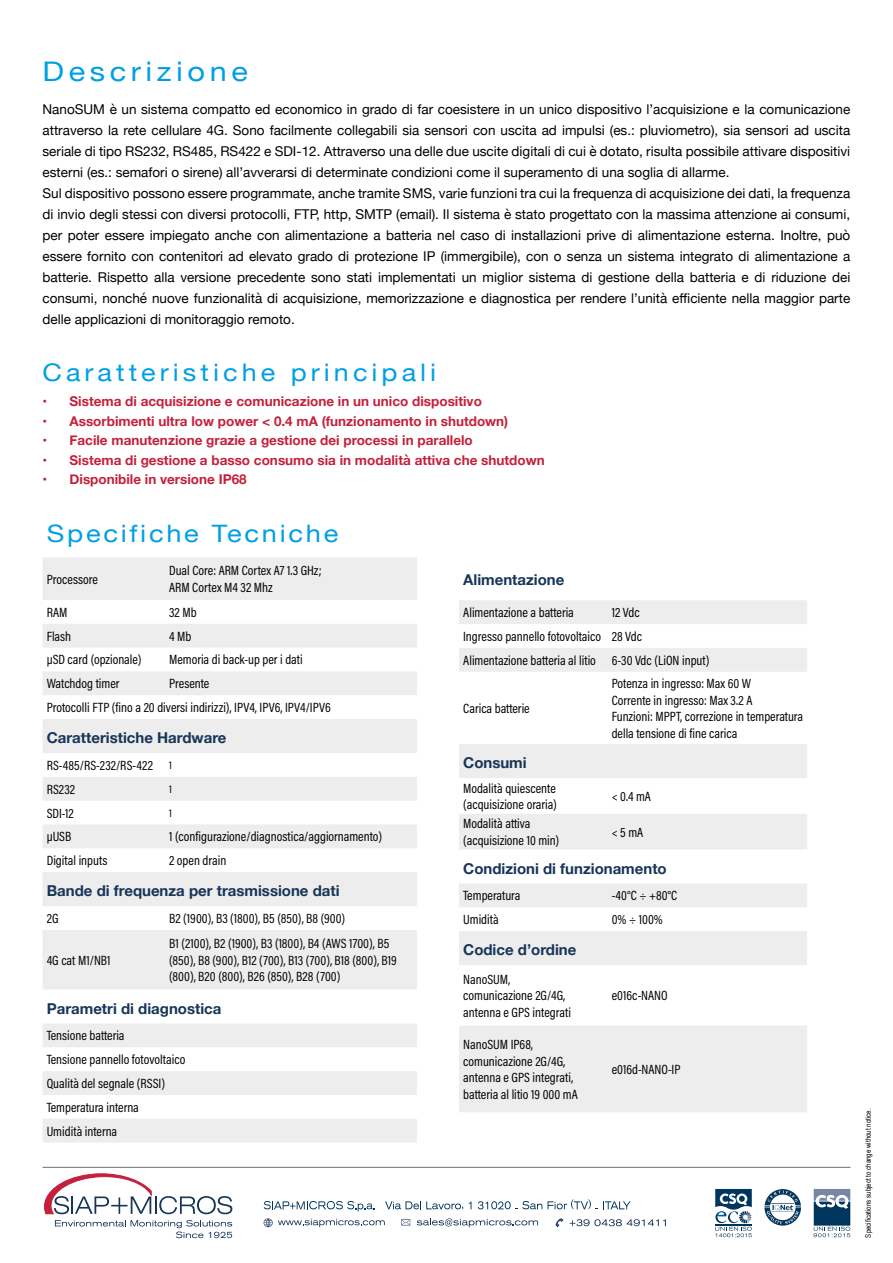
<style>
.page{position:relative;width:893px;height:1263px;background:#fff}
.page>*{position:absolute;margin:0;border:0;box-sizing:border-box;transform-origin:0 0}
.t1{font:24.3px "Helvetica Neue";letter-spacing:.15em;color:#009fe3;scale:1.11 1}
.t2{font:24px "Helvetica Neue";letter-spacing:.1em;color:#009fe3;scale:1.13 1}
.t3{font:700 15px "Helvetica Neue";color:#173558}
.t4{font:13.5px/21px "Helvetica Neue";color:#000}
.t5{font:13.5px/16.5px "Acumin Pro Cond";color:#000}
.t6{font:700 13.5px "Helvetica Neue";color:#c4213b}
.t7{font:11.25px "Acumin Pro Cond";color:#000}
.t8{font:7.5px "Arial Narrow";color:#000}
.s1{font-size:11.25px}
</style>
<div class="page">
<svg style="left:715px;top:1189px;width:37px;height:48px"></svg>
<svg style="left:813px;top:1189px;width:37px;height:48px"></svg>
<svg style="left:764px;top:1189px;width:37px;height:36px"></svg>
<svg style="left:385px;top:1201px;width:78px;height:8px"></svg>
<svg style="left:264px;top:1201px;width:111px;height:10px"></svg>
<svg style="left:478px;top:1201px;width:64px;height:8px"></svg>
<svg style="left:548px;top:1199px;width:83px;height:10px"></svg>
<svg style="left:264px;top:1218px;width:121px;height:9px"></svg>
<svg style="left:570px;top:1219px;width:96px;height:7px"></svg>
<svg style="left:556px;top:1218px;width:7px;height:9px"></svg>
<svg style="left:401px;top:1219px;width:9px;height:6px"></svg>
<svg style="left:417px;top:1218px;width:121px;height:9px"></svg>
<svg style="left:44px;top:1174px;width:188px;height:40px"></svg>
<svg style="left:55px;top:1220px;width:177px;height:18px"></svg>
<hr style="left:43px;top:1167px;width:807px;height:1px;background:#706f6f">
<svg style="left:43px;top:557px;width:374px;height:585px;fill:#ededed"></svg>
<svg style="left:459px;top:600px;width:348px;height:512px;fill:#ededed"></svg>
<p class="t4" style="left:43px;top:99px;width:809px">NanoSUM è un sistema compatto ed economico in grado di far coesistere in un unico dispositivo l’acquisizione e la comunicazione attraverso la rete cellulare 4G. Sono facilmente collegabili sia sensori con uscita ad impulsi (es.: pluviometro), sia sensori ad uscita seriale di tipo RS232, RS485, RS422 e SDI-12. Attraverso una delle due uscite digitali di cui è dotato, risulta possibile attivare dispositivi esterni (es.: semafori o sirene) all’avverarsi di determinate condizioni come il superamento di una soglia di allarme.<br>Sul dispositivo possono essere programmate, anche tramite SMS, varie funzioni tra cui la frequenza di acquisizione dei dati, la frequenza di invio degli stessi con diversi protocolli, FTP, http, SMTP (email). Il sistema è stato progettato con la massima attenzione ai consumi, per poter essere impiegato anche con alimentazione a batteria nel caso di installazioni prive di alimentazione esterna. Inoltre, può essere fornito con contenitori ad elevato grado di protezione IP (immergibile), con o senza un sistema integrato di alimentazione a batterie. Rispetto alla versione precedente sono stati implementati un miglior sistema di gestione della batteria e di riduzione dei consumi, nonché nuove funzionalità di acquisizione, memorizzazione e diagnostica per rendere l’unità efficiente nella maggior parte delle applicazioni di monitoraggio remoto.</p>
<h1 class="t1" style="left:43px;top:354px;width:356px">Caratteristiche principali</h1>
<p class="t6" style="left:43px;top:391px;width:441px">• Sistema di acquisizione e comunicazione in un unico dispositivo</p>
<p class="t6" style="left:43px;top:410px;width:467px">• Assorbimenti ultra low power &lt; 0.4 mA (funzionamento in shutdown)</p>
<p class="t6" style="left:43px;top:430px;width:432px">• Facile manutenzione grazie a gestione dei processi in parallelo</p>
<p class="t6" style="left:43px;top:449px;width:504px">• Sistema di gestione a basso consumo sia in modalità attiva che shutdown</p>
<p class="t6" style="left:43px;top:469px;width:206px">• Disponibile in versione IP68</p>
<h2 class="t2" style="left:47px;top:516px;width:260px">Specifiche Tecniche</h2>
<p class="t5" style="left:47px;top:570px;width:53px">Processore</p>
<p class="t5" style="left:169px;top:562px;width:154px">Dual Core: ARM Cortex A7 1.3 GHz;<br>ARM Cortex M4 32 Mhz</p>
<p class="t5" style="left:47px;top:604px;width:22px">RAM</p>
<p class="t5" style="left:169px;top:604px;width:29px">32 Mb</p>
<p class="t5" style="left:47px;top:627px;width:26px">Flash</p>
<p class="t5" style="left:169px;top:627px;width:24px">4 Mb</p>
<p class="t5" style="left:47px;top:651px;width:96px">µSD card (opzionale)</p>
<p class="t5" style="left:169px;top:651px;width:135px">Memoria di back-up per i dati</p>
<p class="t5" style="left:47px;top:675px;width:74px">Watchdog timer</p>
<p class="t3" style="left:463px;top:568px;width:103px">Alimentazione</p>
<p class="t5" style="left:463px;top:604px;width:112px">Alimentazione a batteria</p>
<p class="t5" style="left:463px;top:600px;width:248px;line-height:23.9px;text-indent:148px">12 Vdc<br>Ingresso pannello fotovoltaico 28 Vdc<br>Alimentazione batteria al litio 6-30 Vdc (LiON input)</p>
<p class="t5" style="left:463px;top:700px;width:68px">Carica batterie</p>
<p class="t5" style="left:612px;top:675px;width:193px">Potenza in ingresso: Max 60 W<br>Corrente in ingresso: Max 3.2 A<br>Funzioni: MPPT, correzione in temperatura della tensione di fine carica</p>
<p class="t5" style="left:47px;top:671px;width:286px;line-height:23.9px;text-align:center">Presente<br>Protocolli FTP (fino a 20 diversi indirizzi), IPV4, IPV6, IPV4/IPV6</p>
<p class="t3" style="left:47px;top:726px;width:181px">Caratteristiche Hardware</p>
<p class="t5" style="left:47px;top:753px;width:127px;line-height:23.9px">RS-485/RS-232/RS-422 <span class="s1">1<br></span>RS232</p>
<p class="t3" style="left:463px;top:751px;width:65px">Consumi</p>
<p class="t5" style="left:463px;top:779px;width:95px">Modalità quiescente (acquisizione oraria)</p>
<p class="t5" style="left:612px;top:788px;width:41px">&lt; 0.4 mA</p>
<p class="t5" style="left:463px;top:815px;width:98px">Modalità attiva (acquisizione 10 min)</p>
<p class="t5" style="left:612px;top:823px;width:33px">&lt; 5 mA</p>
<p class="t3" style="left:463px;top:857px;width:205px">Condizioni di funzionamento</p>
<p class="t5" style="left:463px;top:887px;width:59px">Temperatura</p>
<p class="t5" style="left:612px;top:887px;width:67px">-40°C ÷ +80°C</p>
<p class="t5" style="left:463px;top:911px;width:37px">Umidità</p>
<p class="t5" style="left:612px;top:911px;width:53px">0% ÷ 100%</p>
<p class="t3" style="left:463px;top:938px;width:115px">Codice d’ordine</p>
<p class="t5" style="left:463px;top:971px;width:109px">NanoSUM, comunicazione 2G/4G, antenna e GPS integrati</p>
<p class="t7" style="left:169px;top:782px;width:4px">1</p>
<p class="t5" style="left:47px;top:804px;width:29px">SDI-12</p>
<p class="t7" style="left:169px;top:805px;width:4px">1</p>
<p class="t5" style="left:47px;top:828px;width:26px">µUSB</p>
<p class="t5" style="left:169px;top:828px;width:214px">1 (configurazione/diagnostica/aggiornamento)</p>
<p class="t5" style="left:47px;top:852px;width:62px">Digital inputs</p>
<p class="t5" style="left:169px;top:852px;width:59px">2 open drain</p>
<p class="t3" style="left:47px;top:879px;width:294px">Bande di frequenza per trasmissione dati</p>
<p class="t5" style="left:47px;top:910px;width:13px">2G</p>
<p class="t5" style="left:169px;top:910px;width:178px">B2 (1900), B3 (1800), B5 (850), B8 (900)</p>
<p class="t5" style="left:47px;top:951px;width:65px">4G cat M1/NB1</p>
<p class="t5" style="left:169px;top:935px;width:229px">B1 (2100), B2 (1900), B3 (1800), B4 (AWS 1700), B5 (850), B8 (900), B12 (700), B13 (700), B18 (800), B19 (800), B20 (800), B26 (850), B28 (700)</p>
<p class="t3" style="left:47px;top:997px;width:176px">Parametri di diagnostica</p>
<p class="t5" style="left:47px;top:1023px;width:140px;line-height:23.9px">Tensione batteria<br>Tensione pannello fotovoltaico<br>Qualità del segnale (RSSI)<br>Temperatura interna<br>Umidità interna</p>
<p class="t5" style="left:612px;top:987px;width:57px">e016c-NANO</p>
<p class="t5" style="left:463px;top:1036px;width:116px">NanoSUM IP68, comunicazione 2G/4G, antenna e GPS integrati, batteria al litio 19 000 mA</p>
<p class="t5" style="left:612px;top:1061px;width:70px">e016d-NANO-IP</p>
<p class="t8" style="left:863px;top:1237px;width:130px;rotate:-90deg">Specifications subject to change without notice.</p>
</div>
